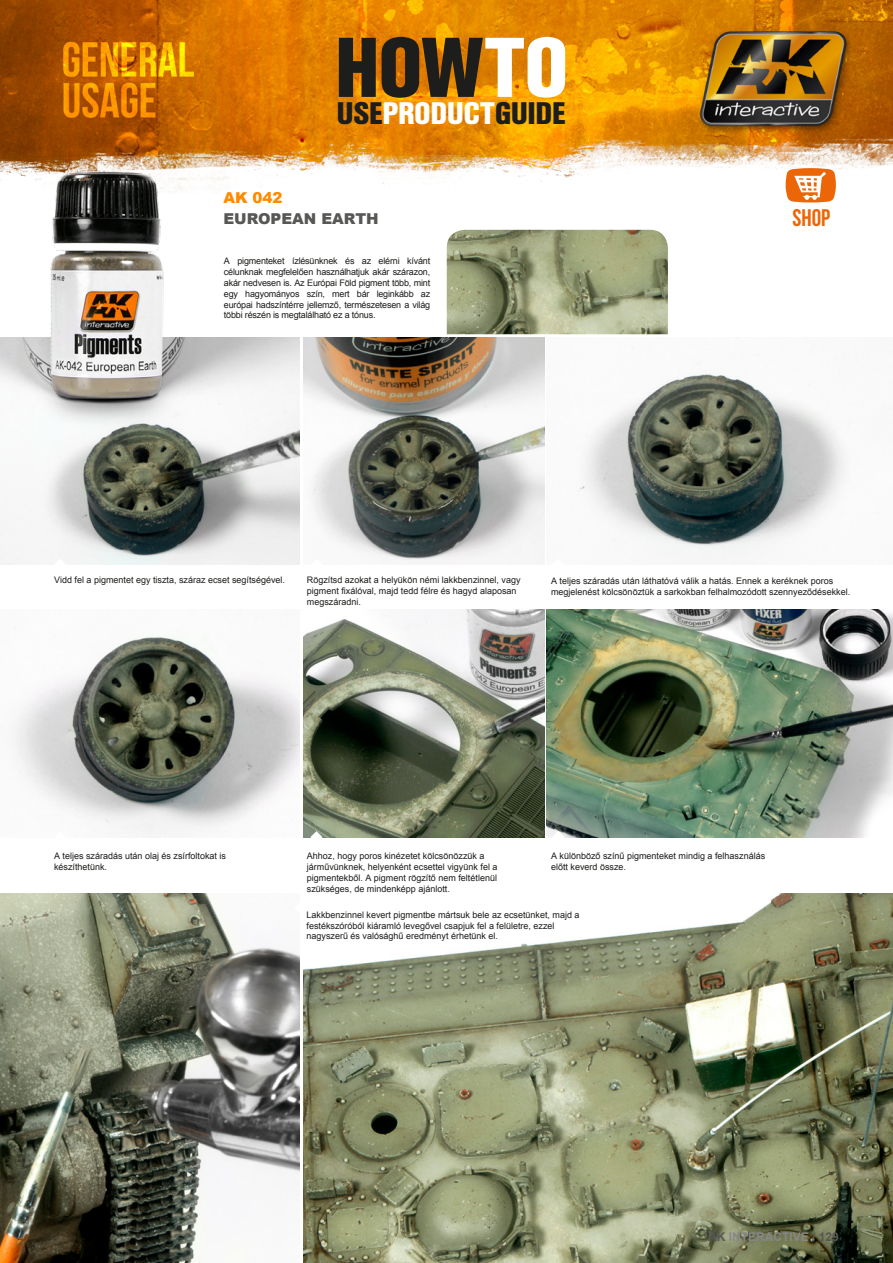
<style>
.page{position:relative;width:893px;height:1263px;background:#fff}
.page>*{position:absolute;margin:0;border:0;box-sizing:border-box;transform-origin:0 0}
.t1{font:700 83.7px "Helvetica Con BQ";letter-spacing:-.005em;color:#1d1d1b}
.t2{font:700 30.9px "Helvetica Con BQ";letter-spacing:-.005em;color:#1d1d1b}
.t3{font:700 24px "Bebas Neue";color:#ec6608}
.t4{font:900 15px "Arial";color:#575756}
.t5{font:900 15px "Arial";color:#ff8a00}
.t6{font:700 12px "Arial";color:#878787}
.t7{font:9px/10.8px "Arial";color:#1d1d1b}
.s1{color:#fff}
.s2{color:#575756}
</style>
<div class="page">
<img style="left:1px;top:337px;width:299px;height:228px">
<img style="left:1px;top:194px;width:223px;height:271px">
<img style="left:303px;top:893px;width:590px;height:370px">
<img style="left:1px;top:0;width:892px;height:194px">
<img style="left:1px;top:893px;width:299px;height:370px">
<img style="left:547px;top:610px;width:346px;height:227px">
<img style="left:12px;top:637px;width:288px;height:200px">
<img style="left:303px;top:610px;width:241px;height:227px">
<svg style="left:54px;top:831px;width:12px;height:6px"></svg>
<svg style="left:310px;top:831px;width:12px;height:7px"></svg>
<svg style="left:294px;top:901px;width:12px;height:12px"></svg>
<svg style="left:552px;top:831px;width:12px;height:6px"></svg>
<img style="left:579px;top:337px;width:267px;height:222px">
<img style="left:303px;top:337px;width:241px;height:228px">
<svg style="left:54px;top:559px;width:12px;height:6px"></svg>
<svg style="left:310px;top:559px;width:12px;height:6px"></svg>
<img style="left:447px;top:230px;width:221px;height:104px">
<img style="left:681px;top:0;width:186px;height:168px">
<img style="left:0;top:0;width:1px;height:194px">
<img style="left:0;top:337px;width:1px;height:277px">
<img style="left:0;top:677px;width:1px;height:586px">
<svg style="left:786px;top:168px;width:50px;height:34px"></svg>
<h1 class="t1" style="left:335px;top:22px;width:235px">HOW<span class="s1">TO</span></h1>
<h2 class="t2" style="left:337px;top:97px;width:230px">USE<span class="s1">PRODUCT</span>GUIDE</h2>
<h3 class="t5" style="left:223px;top:187px;width:61px">AK 042</h3>
<h3 class="t4" style="left:223px;top:207px;width:157px">EUROPEAN EARTH</h3>
<p class="t7" style="left:224px;top:256px;width:208px;text-align:justify">A pigmenteket ízlésünknek és az elérni kívánt célunknak megfelelően használhatjuk akár szárazon, akár nedvesen is. Az Európai Föld pigment több, mint egy hagyományos szín, mert bár leginkább az európai hadszíntérre jellemző, természetesen a világ többi részén is megtalálható ez a tónus.</p>
<h3 class="t3" style="left:792px;top:204px;width:39px">shop</h3>
<p class="t7" style="left:54px;top:575px;width:233px">Vidd fel a pigmentet egy tiszta, száraz ecset segítségével.</p>
<p class="t7" style="left:307px;top:575px;width:215px">Rögzítsd azokat a helyükön némi lakkbenzinnel, vagy pigment fixálóval, majd tedd félre és hagyd alaposan megszáradni.</p>
<p class="t7" style="left:551px;top:575px;width:301px">A teljes száradás után láthatóvá válik a hatás. Ennek a keréknek poros megjelenést kölcsönöztük a sarkokban felhalmozódott szennyeződésekkel.</p>
<p class="t7" style="left:54px;top:851px;width:174px">A teljes száradás után olaj és zsírfoltokat is készíthetünk.</p>
<p class="t7" style="left:307px;top:851px;width:192px">Ahhoz, hogy poros kinézetet kölcsönözzük a járművünknek, helyenként ecsettel vigyünk fel a pigmentekből. A pigment rögzítő nem feltétlenül szükséges, de mindenképp ajánlott.</p>
<p class="t7" style="left:551px;top:851px;width:216px">A különböző színű pigmenteket mindig a felhasználás előtt keverd össze.</p>
<p class="t7" style="left:306px;top:909px;width:275px">Lakkbenzinnel kevert pigmentbe mártsuk bele az ecsetünket, majd a festékszóróból kiáramló levegővel csapjuk fel a felületre, ezzel nagyszerű és valósághű eredményt érhetünk el.</p>
<h3 class="t6" style="left:708px;top:1228px;width:132px"><span class="s2">AK</span> INTERACTIVE <span class="s2">/ 129</span></h3>
</div>
